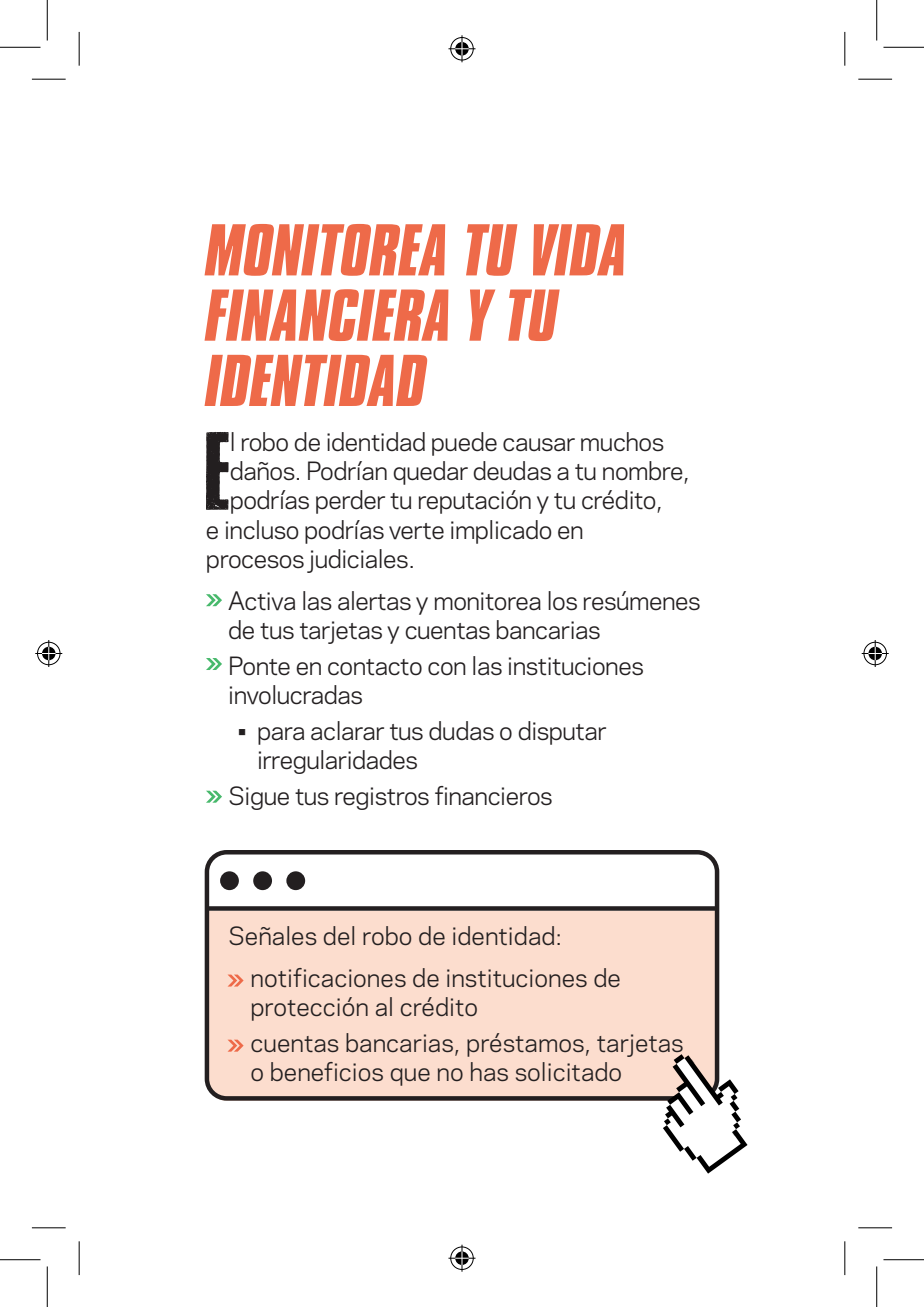
<style>
.page{position:relative;width:924px;height:1307px;background:#fff}
.page>*{position:absolute;margin:0;border:0;box-sizing:border-box;transform-origin:0 0}
.t1{font:92.92px "Cross Town";color:#231f20}
.t2{font:italic 700 63px/65.2px "Compacta BT";color:#ee6a49}
.t3{font:23.62px/29.2px "Galaxie Polaris";letter-spacing:-.02em;color:#231f20}
.t4{font:23.62px/29.2px "Galaxie Polaris";color:#231f20}
</style>
<div class="page">
<svg style="left:206px;top:594px;width:16px;height:12px"></svg>
<svg style="left:206px;top:658px;width:16px;height:12px"></svg>
<svg style="left:206px;top:790px;width:16px;height:12px"></svg>
<div style="left:210px;top:910px;width:504px;height:190px;background:#fcddce"></div>
<div style="left:205px;top:850px;width:514px;height:250px;border:4px solid #231f20;border-radius:20px"></div>
<svg style="left:208px;top:906px;width:509px;height:4px;background:#2f2b2c"></svg>
<div style="left:220px;top:871px;width:19px;height:19px;background:#231f20;border-radius:50%"></div>
<div style="left:253px;top:871px;width:19px;height:19px;background:#231f20;border-radius:50%"></div>
<div style="left:286px;top:871px;width:19px;height:19px;background:#231f20;border-radius:50%"></div>
<svg style="left:227px;top:974px;width:17px;height:12px"></svg>
<svg style="left:227px;top:1039px;width:17px;height:12px"></svg>
<svg style="left:663px;top:1054px;width:84px;height:119px"></svg>
<hr style="left:32px;top:79px;width:34px;height:1px;background:#000">
<hr style="left:858px;top:79px;width:34px;height:1px;background:#000">
<hr style="left:32px;top:1227px;width:34px;height:1px;background:#000">
<hr style="left:858px;top:1227px;width:34px;height:1px;background:#000">
<hr style="left:79px;top:32px;width:1px;height:34px;background:#000">
<hr style="left:79px;top:1241px;width:1px;height:33px;background:#000">
<hr style="left:844px;top:32px;width:1px;height:34px;background:#000">
<hr style="left:844px;top:1241px;width:1px;height:33px;background:#000">
<hr style="left:0;top:47px;width:40px;height:1px;background:#000">
<hr style="left:883px;top:47px;width:41px;height:1px;background:#000">
<hr style="left:0;top:1259px;width:40px;height:1px;background:#000">
<hr style="left:883px;top:1259px;width:41px;height:1px;background:#000">
<hr style="left:47px;top:0;width:1px;height:41px;background:#000">
<hr style="left:47px;top:1266px;width:1px;height:40px;background:#000">
<hr style="left:876px;top:0;width:1px;height:41px;background:#000">
<hr style="left:876px;top:1266px;width:1px;height:40px;background:#000">
<svg style="left:448px;top:35px;width:27px;height:27px"></svg>
<svg style="left:448px;top:1244px;width:27px;height:27px"></svg>
<svg style="left:35px;top:640px;width:27px;height:27px"></svg>
<svg style="left:861px;top:640px;width:27px;height:27px"></svg>
<p class="t2" style="left:206px;top:218px;width:423px">MONITOREA TU VIDA<br>FINANCIERA Y TU<br>IDENTIDAD</p>
<p class="t1" style="left:206px;top:430px;width:27px">E</p>
<p class="t3" style="left:230px;top:426px;width:436px">l robo de identidad puede causar muchos</p>
<p class="t3" style="left:230px;top:455px;width:461px">daños. Podrían quedar deudas a tu nombre,</p>
<p class="t3" style="left:230px;top:484px;width:434px">podrías perder tu reputación y tu crédito,</p>
<p class="t3" style="left:206px;top:513px;width:379px">e incluso podrías verte implicado en</p>
<p class="t3" style="left:206px;top:543px;width:210px">procesos judiciales.</p>
<p class="t3" style="left:228px;top:585px;width:474px">Activa las alertas y monitorea los resúmenes de tus tarjetas y cuentas bancarias</p>
<p class="t3" style="left:228px;top:649px;width:417px">Ponte en contacto con las instituciones involucradas</p>
<p class="t3" style="left:257px;top:714px;width:351px;text-indent:-19px">• para aclarar tus dudas o disputar irregularidades</p>
<p class="t3" style="left:228px;top:779px;width:326px">Sigue tus registros financieros</p>
<p class="t4" style="left:228px;top:919px;width:336px">Señales del robo de identidad:</p>
<p class="t4" style="left:250px;top:961px;width:372px">notificaciones de instituciones de protección al crédito</p>
<p class="t4" style="left:250px;top:1026px;width:435px">cuentas bancarias, préstamos, tarjetas o beneficios que no has solicitado</p>
</div>
